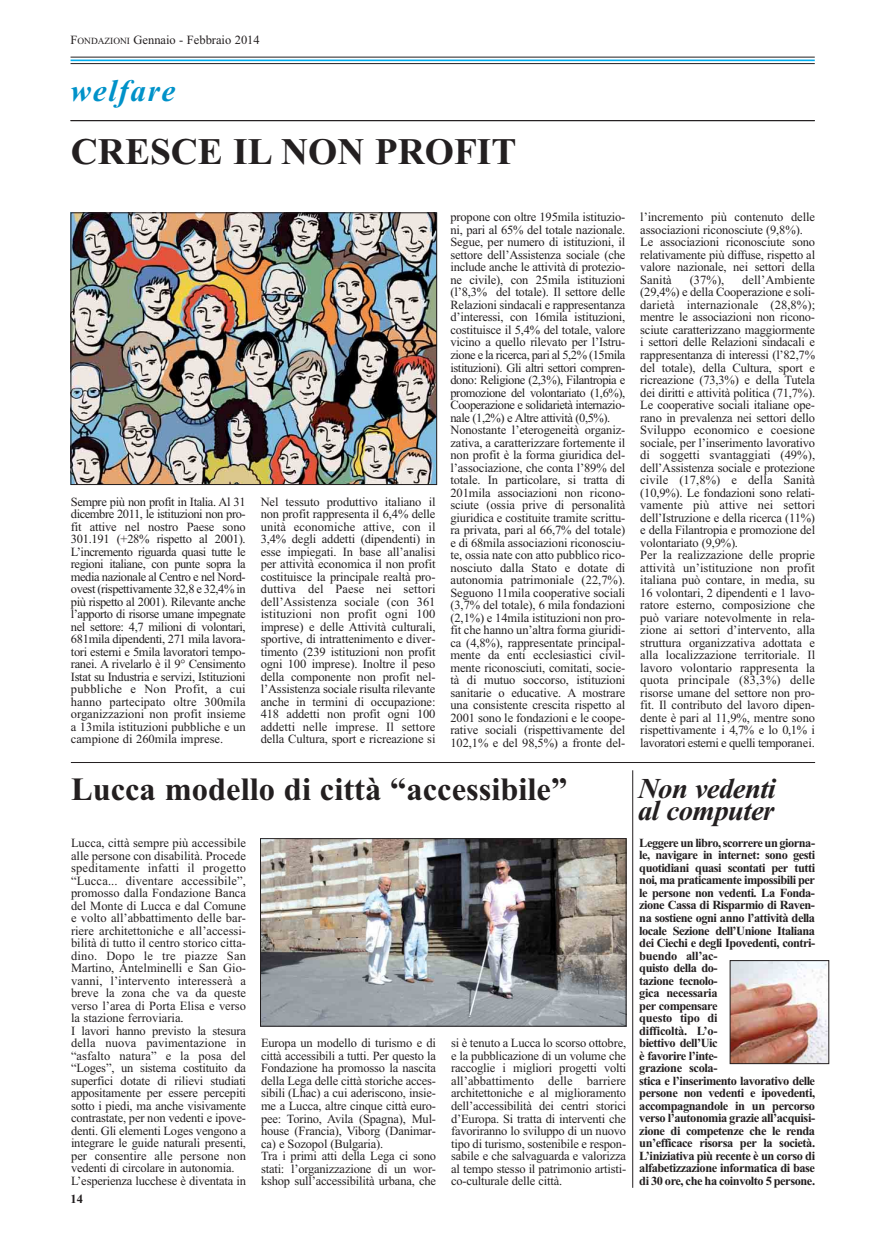
<style>
.page{position:relative;width:886px;height:1241px;background:#fff}
.page>*{position:absolute;margin:0;border:0;box-sizing:border-box;transform-origin:0 0}
.t1{font:700 37.5px "Times New Roman";color:#231f20}
.t2{font:700 32.5px "Times New Roman";color:#231f20}
.t3{font:italic 700 31.25px "Times New Roman";letter-spacing:.05em;color:#0092c9}
.t4{font:italic 700 28.75px/22.5px "Times New Roman";letter-spacing:-.02em;color:#231f20}
.t5{font:12.5px/12.5px "Times New Roman";letter-spacing:-.01em;color:#231f20}
.t6{font:700 12.5px "Times New Roman";color:#231f20}
.t7{font:700 12.38px/12.5px "Times New Roman";letter-spacing:-.04em;color:#231f20}
.s1{font-size:9.38px}
</style>
<div class="page">
<hr style="left:71px;top:60px;width:744px;height:1px;background:#00aeef">
<hr style="left:71px;top:57px;width:744px;height:1px;background:#231f20">
<hr style="left:71px;top:63px;width:744px;height:1px;background:#231f20">
<hr style="left:71px;top:120px;width:744px;height:1px;background:#231f20">
<img style="left:73px;top:215px;width:362px;height:267px">
<div style="left:71px;top:213px;width:366px;height:271px;border:1px solid #231f20"></div>
<img style="left:262px;top:840px;width:362px;height:184px">
<div style="left:260px;top:838px;width:366px;height:188px;border:1px solid #231f20"></div>
<hr style="left:71px;top:762px;width:744px;height:1px;background:#231f20">
<img style="left:732px;top:962px;width:95px;height:99px">
<div style="left:730px;top:960px;width:99px;height:103px;border:1px solid #231f20"></div>
<hr style="left:632px;top:770px;width:1px;height:417px;background:#231f20">
<p class="t5" style="left:71px;top:35px;width:191px">F<span class="s1">ONDAZIONI</span> Gennaio - Febbraio 2014</p>
<h3 class="t3" style="left:71px;top:79px;width:106px">welfare</h3>
<h1 class="t1" style="left:71px;top:139px;width:447px">CRESCE IL NON PROFIT</h1>
<p class="t5" style="left:71px;top:496px;width:176px;text-align:justify">Sempre più non profit in Italia. Al 31 dicembre 2011, le istituzioni non pro&shy;fit attive nel nostro Paese sono 301.191 (+28% rispetto al 2001).<br>L’incremento riguarda quasi tutte le regioni italiane, con punte sopra la media nazionale al Centro e nel Nord&shy;ovest (rispettivamente 32,8 e 32,4% in più rispetto al 2001). Rilevante anche l’apporto di risorse umane impegnate nel settore: 4,7 milioni di volontari, 681mila dipendenti, 271 mi la lavora&shy;tori esterni e 5mila lavoratori tempo&shy;ranei. A rivelarlo è il 9° Censimento Istat su Industria e servizi, Istituzioni pubbliche e Non Profit, a cui hanno partecipato oltre 300mila organizzazioni non profit insieme a 13mila istituzioni pubbliche e un campione di 260mila imprese.</p>
<p class="t5" style="left:261px;top:496px;width:176px;text-align:justify">Nel tessuto produttivo italiano il non profit rappresenta il 6,4% delle unità economiche attive, con il 3,4% degli addetti (dipendenti) in esse impiegati. In base all’analisi per attività economica il non profit costituisce la principale realtà pro&shy;duttiva del Paese nei settori dell’Assistenza sociale (con 361 istituzioni non profit ogni 100 imprese) e delle Attività culturali, sportive, di intrattenimento e diver&shy;timento (239 istituzioni non profit ogni 100 imprese). Inoltre il peso della componente non profit nel - l’As sistenza sociale risulta rilevante anche in termini di occupazione:<br>418 addetti non profit ogni 100 addetti nelle imprese. Il settore della Cultura, sport e ricreazione si</p>
<p class="t5" style="left:450px;top:212px;width:176px">propone con oltre 195mila istituzio&shy;ni, pari al 65% del totale nazionale.<br>Segue, per numero di istituzioni, il settore dell’Assistenza sociale (che include anche le attività di protezio&shy;ne civile), con 25mila istituzioni (l’8,3% del totale). Il settore delle Relazioni sindacali e rappresentanza d’interessi, con 16mila istituzioni, costituisce il 5,4% del totale, valore vicino a quello rilevato per l’Istru - zio ne e la ricerca, pari al 5,2% (15mila istituzioni). Gli altri settori compren&shy;dono: Religione (2,3%), Filantropia e promozione del volontariato (1,6%), Coopera zione e solidarietà internazio&shy;nale (1,2%) e Altre attività (0,5%).<br>Nonostante l’eterogeneità organiz&shy;zativa, a caratterizzare fortemente il non profit è la forma giuridica del&shy;l’associazione, che conta l’89% del totale. In particolare, si tratta di 201mila associazioni non ricono&shy;sciute (ossia prive di personalità giuridica e costituite tramite scrittu&shy;ra privata, pari al 66,7% del totale) e di 68mila associazioni riconosciu&shy;te, ossia nate con atto pubblico rico&shy;nosciuto dalla Stato e dotate di autonomia patrimoniale (22,7%).<br>Seguono 11mila cooperative sociali (3,7% del totale), 6 mila fondazioni (2,1%) e 14mila istituzioni non pro&shy;fit che hanno un’altra forma giuridi&shy;ca (4,8%), rappresentate principal&shy;mente da enti ecclesiastici civil&shy;mente riconosciuti, comitati, socie&shy;tà di mutuo soccorso, istituzioni sanitarie o educative. A mostrare una consistente crescita rispetto al 2001 sono le fondazioni e le coope&shy;rative sociali (rispettivamente del 102,1% e del 98,5%) a fronte del-</p>
<p class="t5" style="left:640px;top:212px;width:176px">l’incremento più contenuto delle associazioni riconosciute (9,8%).<br>Le associazioni riconosciute sono relativamente più diffuse, rispetto al valore nazionale, nei settori della<br>Sanità</p>
<p class="t5" style="left:640px;top:275px;width:176px;text-indent:102px">dell’Ambiente (29,4%) e della Cooperazione e soli&shy;darietà internazionale (28,8%); mentre le associazioni non ricono&shy;sciute caratterizzano maggiormente i settori delle Relazioni sindacali e rappresentanza di interessi (l’82,7% del totale), della Cultura, sport e ricreazione (73,3%) e della Tutela dei diritti e attività politica (71,7%).<br>Le cooperative sociali italiane ope&shy;rano in prevalenza nei settori dello Sviluppo economico e coesione sociale, per l’inserimento lavorativo di soggetti svantaggiati (49%), dell’As sistenza sociale e protezione civile (17,8%) e della Sanità (10,9%). Le fondazioni sono relati&shy;vamente più attive nei settori dell’Istruzione e della ricerca (11%) e della Filantropia e promozione del volontariato (9,9%).<br>Per la realizzazione delle proprie attività un’istituzione non profit italiana può contare, in media, su 16 volontari, 2 dipendenti e 1 lavo&shy;ratore esterno, composizione che può variare notevolmente in rela&shy;zione ai settori d’intervento, alla struttura organizzativa adottata e alla localizzazione territoriale. Il lavoro volontario rappresenta la quota principale (83,3%) delle risorse umane del settore non pro&shy;fit. Il contributo del lavoro dipen&shy;dente è pari al 11,9%, mentre sono rispettivamente i 4,7% e lo 0,1% i lavoratori esterni e quelli temporanei.</p>
<p class="t5" style="left:690px;top:275px;width:36px">(37%),</p>
<h2 class="t2" style="left:71px;top:778px;width:498px">Lucca modello di città “accessibile”</h2>
<p class="t5" style="left:71px;top:837px;width:177px">Lucca, città sempre più accessibile alle persone con disabilità. Procede speditamente infatti il progetto “Lucca... diventare accessibile”, promosso dalla Fondazione Banca del Monte di Lucca e dal Comune e volto all’abbattimento delle bar&shy;riere architettoniche e all’accessi&shy;bilità di tutto il centro storico citta&shy;dino. Dopo le tre piazze San Martino, Antelminelli e San Gio - vanni, l’intervento interesserà a breve la zona che va da queste verso l’area di Porta Elisa e verso la stazione ferroviaria.<br>I lavori hanno previsto la stesura della nuova pavimentazione in “asfalto natura” e la posa del “Loges”, un sistema costituito da superfici dotate di rilievi studiati appositamente per essere percepiti sotto i piedi, ma anche visivamente contrastate, per non vedenti e ipove&shy;denti. Gli elementi Loges vengono a integrare le guide naturali presenti, per consentire alle persone non vedenti di circolare in autonomia.<br>L’esperienza lucchese è diventata in</p>
<p class="t6" style="left:71px;top:1194px;width:14px">14</p>
<p class="t5" style="left:261px;top:1038px;width:177px">Europa un modello di turismo e di città accessibili a tutti. Per questo la Fondazione ha promosso la nascita della Lega delle città storiche acces&shy;sibili (Lhac) a cui aderiscono, insie&shy;me a Lucca, altre cinque città euro&shy;pee: Torino, Avila (Spagna), Mul - house (Francia), Viborg (Dani mar - ca) e Sozopol (Bulgaria).<br>Tra i primi atti della Lega ci sono stati: l’organizzazione di un wor&shy;kshop sull’accessibilità urbana, che</p>
<p class="t5" style="left:451px;top:1038px;width:177px;text-align:justify">si è tenuto a Lucca lo scorso ottobre, e la pubblicazione di un volume che raccoglie i migliori progetti volti all’abbattimento delle barriere architettoniche e al miglioramento dell’accessibilità dei centri storici d’Europa. Si tratta di interventi che favoriranno lo sviluppo di un nuovo tipo di turismo, sostenibile e respon&shy;sabile e che salvaguarda e valorizza al tempo stesso il patrimonio artisti&shy;co-culturale delle città.</p>
<h3 class="t4" style="left:638px;top:779px;width:139px">Non vedenti al computer</h3>
<p class="t7" style="left:639px;top:837px;width:177px">Leggere un libro, scorrere un giorna&shy;le, navigare in internet: sono gesti quotidiani quasi scontati per tutti noi, ma praticamente impossibili per le persone non vedenti. La Fonda - zione Cassa di Risparmio di Raven - na sostiene ogni anno l’attività della locale Sezione dell’Unione Italiana dei Ciechi e degli Ipovedenti, contri&shy;buendo all’ac-<br>quisto della do -<br>ta zione tecnolo-<br>gica necessaria<br>per compensare<br>questo tipo di<br>difficoltà. L’o -<br>biettivo dell’Uic<br>è favorire l’inte-<br>grazione scola-<br>stica e l’inserimento lavorativo delle persone non vedenti e ipovedenti, accompagnandole in un percorso verso l’autonomia grazie all’acquisi&shy;zione di competenze che le renda un’efficace risorsa per la società.<br>L’ini ziativa più recente è un corso di alfabetizzazione informatica di base di 30 ore, che ha coinvolto 5 persone.</p>
</div>
